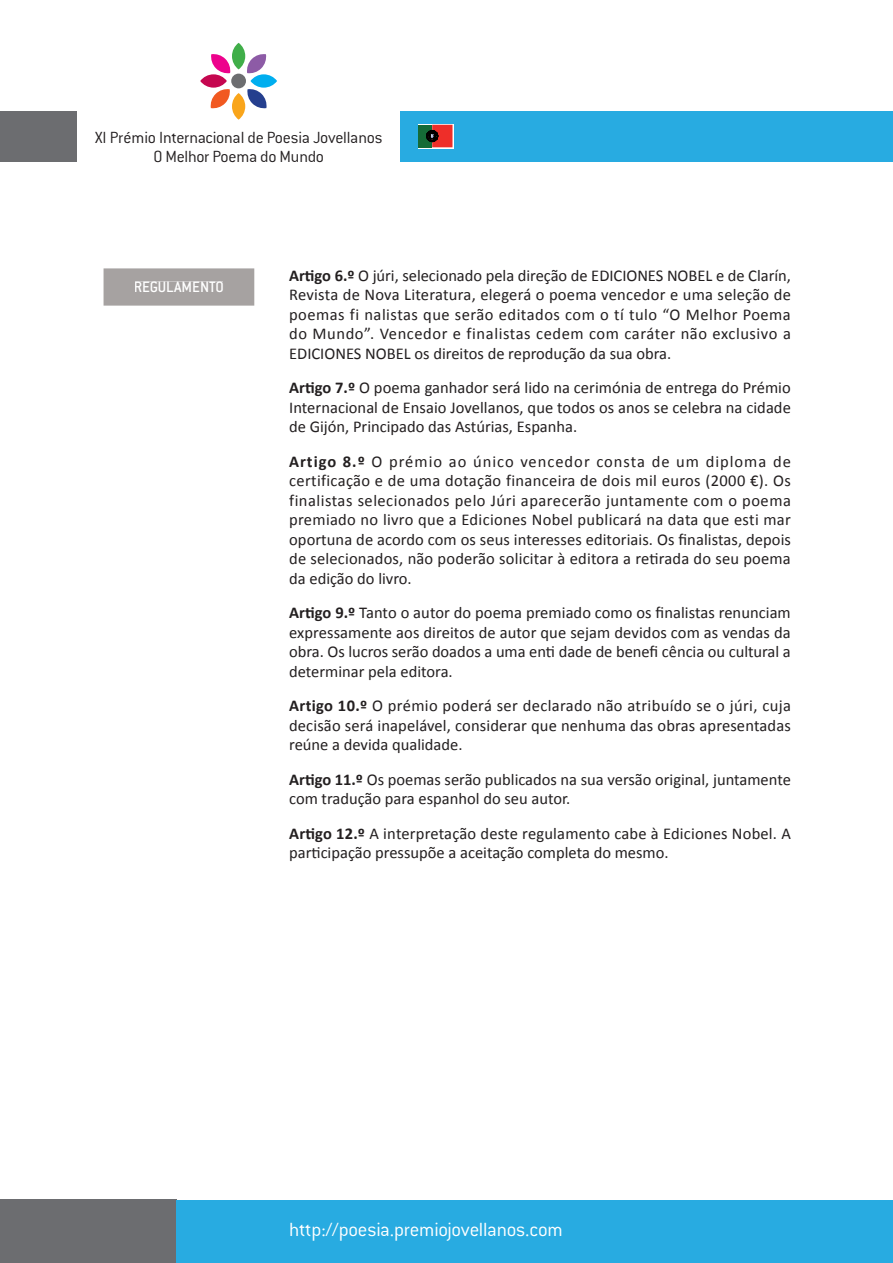
<style>
.page{position:relative;width:893px;height:1263px;background:#fff}
.page>*{position:absolute;margin:0;border:0;box-sizing:border-box;transform-origin:0 0}
.t1{font:300 21px "Conduit ITC Std";letter-spacing:-.015em;color:#fff}
.t2{font:300 17.7px/18.3px "Conduit ITC Std";letter-spacing:-.015em;color:#231f20;text-align:center}
.t3{font:16.5px/19.5px "Calibri";color:#231f20;text-align:justify}
.t4{font:500 16.5px "Conduit ITC Std";color:#fff}
.s1{font-weight:700}
</style>
<div class="page">
<div style="left:0;top:111px;width:77px;height:50px;background:#6c6d70"></div>
<div style="left:0;top:1200px;width:177px;height:63px;background:#6c6d70"></div>
<div style="left:400px;top:111px;width:493px;height:50px;background:#28abe1"></div>
<div style="left:177px;top:1200px;width:716px;height:63px;background:#28abe1"></div>
<div style="left:232px;top:43px;width:13px;height:26px;background:#40ae49;border-radius:50%"></div>
<svg style="left:232px;top:93px;width:13px;height:27px"></svg>
<svg style="left:247px;top:54px;width:20px;height:20px"></svg>
<svg style="left:250px;top:74px;width:27px;height:14px"></svg>
<svg style="left:247px;top:89px;width:20px;height:20px"></svg>
<svg style="left:211px;top:54px;width:20px;height:20px"></svg>
<svg style="left:200px;top:74px;width:27px;height:14px"></svg>
<svg style="left:210px;top:89px;width:20px;height:20px"></svg>
<div style="left:231px;top:74px;width:15px;height:14px;background:#6c6d70;border-radius:50%"></div>
<svg style="left:418px;top:124px;width:35px;height:24px"></svg>
<svg style="left:104px;top:268px;width:150px;height:38px;background:#a8a4a3"></svg>
<div style="left:135px;top:282px;width:88px;height:10px;background:#a6a2a1"></div>
<div style="left:419px;top:125px;width:13px;height:22px;background:#156b37"></div>
<svg style="left:426px;top:125px;width:26px;height:22px"></svg>
<p class="t2" style="left:95px;top:128px;width:289px">XI Prémio Internacional de Poesia Jovellanos<br>O Melhor Poema do Mundo</p>
<p class="t4" style="left:134px;top:277px;width:92px">REGULAMENTO</p>
<p class="t3" style="left:289px;top:265px;width:503px"><span class="s1">Artigo 6.º</span> O júri, selecionado pela direção de EDICIONES NOBEL e de Clarín, Revista de Nova Literatura, elegerá o poema vencedor e uma seleção de poemas fi nalistas que serão editados com o tí tulo “O Melhor Poema do Mundo”. Vencedor e finalistas cedem com caráter não exclusivo a EDICIONES NOBEL os direitos de reprodução da sua obra.</p>
<p class="t3" style="left:289px;top:377px;width:503px"><span class="s1">Artigo 7.º</span> O poema ganhador será lido na cerimónia de entrega do Prémio Internacional de Ensaio Jovellanos, que todos os anos se celebra na cidade de Gijón, Principado das Astúrias, Espanha.</p>
<p class="t3" style="left:289px;top:451px;width:503px"><span class="s1">Artigo 8.º</span> O prémio ao único vencedor consta de um diploma de certificação e de uma dotação financeira de dois mil euros (2000 €). Os finalistas selecionados pelo Júri aparecerão juntamente com o poema premiado no livro que a Ediciones Nobel publicará na data que esti mar oportuna de acordo com os seus interesses editoriais. Os finalistas, depois de selecionados, não poderão solicitar à editora a retirada do seu poema da edição do livro.</p>
<p class="t3" style="left:289px;top:602px;width:503px"><span class="s1">Artigo 9.º</span> Tanto o autor do poema premiado como os finalistas renunciam expressamente aos direitos de autor que sejam devidos com as vendas da obra. Os lucros serão doados a uma enti dade de benefi cência ou cultural a determinar pela editora.</p>
<p class="t3" style="left:289px;top:695px;width:503px"><span class="s1">Artigo 10.º</span> O prémio poderá ser declarado não atribuído se o júri, cuja decisão será inapelável, considerar que nenhuma das obras apresentadas reúne a devida qualidade.</p>
<p class="t3" style="left:289px;top:769px;width:503px"><span class="s1">Artigo 11.º</span> Os poemas serão publicados na sua versão original, juntamente com tradução para espanhol do seu autor.</p>
<p class="t3" style="left:289px;top:823px;width:503px"><span class="s1">Artigo 12.º</span> A interpretação deste regulamento cabe à Ediciones Nobel. A participação pressupõe a aceitação completa do mesmo.</p>
<p class="t1" style="left:289px;top:1217px;width:275px">http://poesia.premiojovellanos.com</p>
</div>
